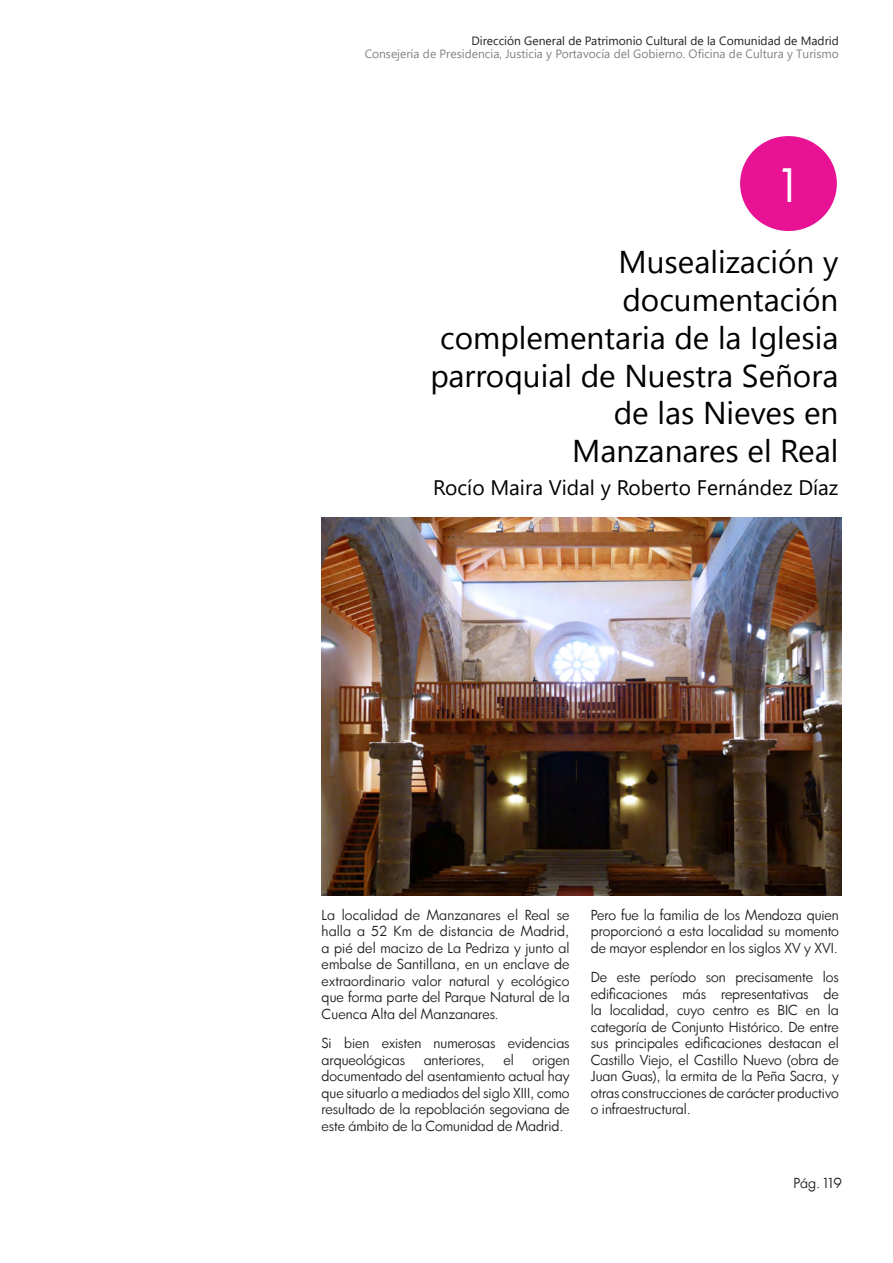
<style>
.page{position:relative;width:893px;height:1263px;background:#fff}
.page>*{position:absolute;margin:0;border:0;box-sizing:border-box;transform-origin:0 0}
.t1{font:45px "Luz Sans";color:#fff}
.t2{font:31.5px "Segoe UI Emoji";color:#000}
.t3{font:21px "Segoe UI";color:#000}
.t4{font:13.5px/16.5px "Luz Sans";color:#231f20;text-align:justify}
.t5{font:12px "Segoe UI";color:#808285}
.t6{font:12px "Segoe UI";color:#231f20}
</style>
<div class="page">
<div style="left:740px;top:136px;width:97px;height:95px;background:#e71294;border-radius:50%"></div>
<img style="left:322px;top:517px;width:520px;height:378px">
<p class="t6" style="left:471px;top:31px;width:369px">Dirección General de Patrimonio Cultural de la Comunidad de Madrid</p>
<p class="t5" style="left:365px;top:44px;width:476px">Consejería de Presidencia, Justicia y Portavocía del Gobierno. Oficina de Cultura y Turismo</p>
<p class="t1" style="left:781px;top:155px;width:18px">1</p>
<p class="t2" style="left:647px;top:239px;width:73px">◆▲ ●</p>
<p class="t2" style="left:797px;top:239px;width:19px">■</p>
<p class="t2" style="left:486px;top:352px;width:88px">□❑◆ ●</p>
<p class="t2" style="left:648px;top:352px;width:60px">◆ ▲▼</p>
<p class="t2" style="left:718px;top:314px;width:98px">● ● ▲</p>
<p class="t2" style="left:820px;top:276px;width:19px">■</p>
<p class="t2" style="left:751px;top:390px;width:89px">❖ ▲ ■</p>
<p class="t2" style="left:831px;top:428px;width:9px">●</p>
<p class="t3" style="left:433px;top:470px;width:407px">Rocío Maira Vidal y Roberto Fernández Díaz</p>
<p class="t4" style="left:322px;top:906px;width:249px">La localidad de Manzanares el Real se halla a 52 Km de distancia de Madrid, a pié del macizo de La Pedriza y junto al embalse de Santillana, en un enclave de extraordinario valor natural y ecológico que forma parte del Parque Natural de la Cuenca Alta del Manzanares.</p>
<p class="t4" style="left:322px;top:1035px;width:249px">Si bien existen numerosas evidencias arqueológicas</p>
<p class="t4" style="left:424px;top:1051px;width:62px">anteriores,</p>
<p class="t4" style="left:503px;top:1051px;width:12px">el</p>
<p class="t4" style="left:322px;top:1051px;width:249px;text-indent:211px">origen documentado del asentamiento actual hay que situarlo a mediados del siglo XIII, como resultado de la repoblación segoviana de este ámbito de la Comunidad de Madrid.</p>
<p class="t4" style="left:591px;top:906px;width:249px">Pero fue la familia de los Mendoza quien proporcionó a esta localidad su momento de mayor esplendor en los siglos XV y XVI.</p>
<p class="t4" style="left:591px;top:969px;width:249px">De este período son precisamente los edificaciones más representativas de la localidad, cuyo centro es BIC en la categoría de Conjunto Histórico. De entre sus principales edificaciones destacan el Castillo Viejo, el Castillo Nuevo (obra de Juan Guas), la ermita de la Peña Sacra, y otras construcciones de carácter productivo o infraestructural.</p>
<p class="t4" style="left:793px;top:1175px;width:50px">Pág. 119</p>
</div>
